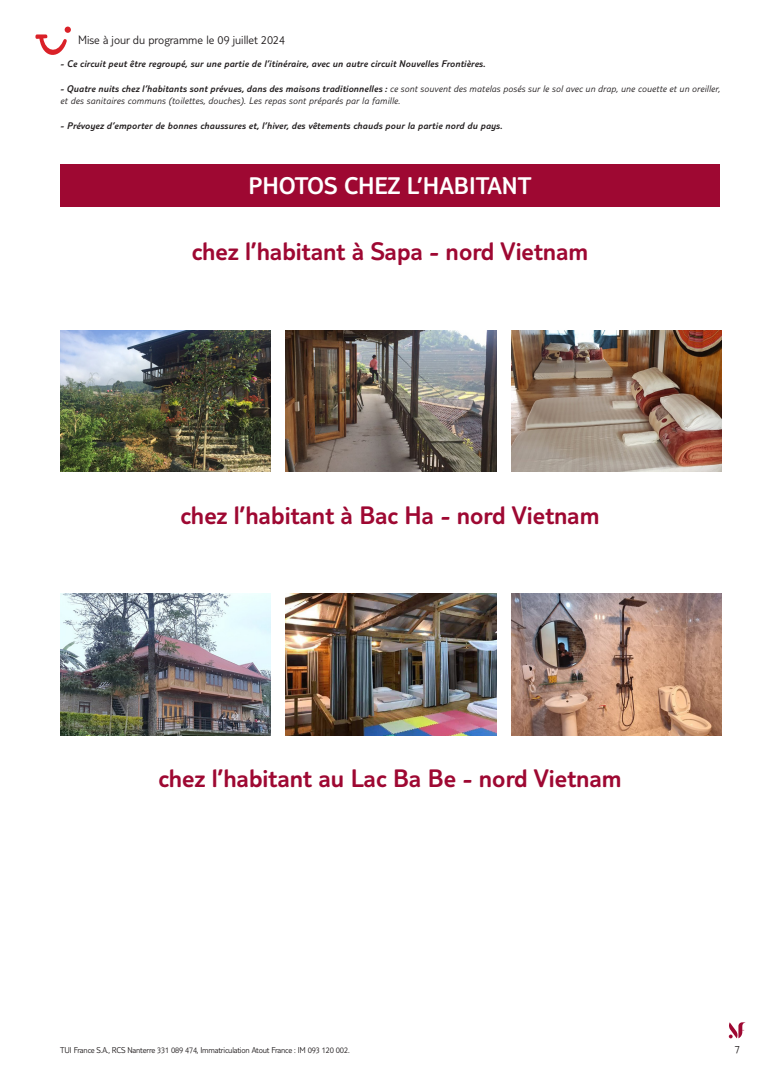
<style>
.page{position:relative;width:780px;height:1088px;background:#fff}
.page>*{position:absolute;margin:0;border:0;box-sizing:border-box;transform-origin:0 0}
.t1{font:300 26.25px "TUI Type";color:#9e0832}
.t2{font:300 25px "TUI Type";color:#fff}
.t3{font:300 12.5px "TUI Type";color:#231f20}
.t4{font:300 11.25px "TUI Type";color:#231f20}
.t5{font:italic 300 10px/11.2px "TUI Type";letter-spacing:.02em;color:#231f20}
.t6{font:italic 300 10px "TUI Type";letter-spacing:.02em;color:#231f20}
.t7{font:300 8.75px "TUI Type";letter-spacing:-.02em;color:#231f20}
.s1{font-style:inherit}
</style>
<div class="page">
<svg style="left:728px;top:1022px;width:18px;height:16px"></svg>
<div style="left:60px;top:165px;width:659px;height:42px;background:#9e0832"></div>
<img style="left:60px;top:330px;width:210px;height:142px">
<img style="left:286px;top:330px;width:210px;height:142px">
<img style="left:511px;top:330px;width:210px;height:142px">
<img style="left:60px;top:593px;width:210px;height:142px">
<img style="left:286px;top:593px;width:210px;height:142px">
<img style="left:511px;top:593px;width:210px;height:142px">
<svg style="left:35px;top:27px;width:36px;height:28px"></svg>
<p class="t3" style="left:78px;top:33px;width:208px">Mise à jour du programme le 09 juillet 2024</p>
<p class="t6" style="left:60px;top:58px;width:426px">- Ce circuit peut être regroupé, sur une partie de l’itinéraire, avec un autre circuit Nouvelles Frontières.</p>
<p class="t5" style="left:60px;top:83px;width:661px"><span class="s1">- Quatre nuits chez l’habitants sont prévues, dans des maisons traditionnelles :</span> ce sont souvent des matelas posés sur le sol avec un drap, une couette et un oreiller, et des sanitaires communs (toilettes, douches). Les repas sont préparés par la famille.</p>
<p class="t6" style="left:60px;top:120px;width:443px">- Prévoyez d’emporter de bonnes chaussures et, l’hiver, des vêtements chauds pour la partie nord du pays.</p>
<h2 class="t2" style="left:248px;top:171px;width:284px">PHOTOS CHEZ L’HABITANT</h2>
<h1 class="t1" style="left:192px;top:237px;width:398px">chez l’habitant à Sapa - nord Vietnam</h1>
<h1 class="t1" style="left:180px;top:500px;width:420px">chez l’habitant à Bac Ha - nord Vietnam</h1>
<h1 class="t1" style="left:158px;top:763px;width:464px">chez l’habitant au Lac Ba Be - nord Vietnam</h1>
<p class="t7" style="left:60px;top:1045px;width:291px">TUI France S.A., RCS Nanterre 331 089 474, Immatriculation Atout France : IM 093 120 002.</p>
<p class="t4" style="left:734px;top:1042px;width:7px">7</p>
</div>
